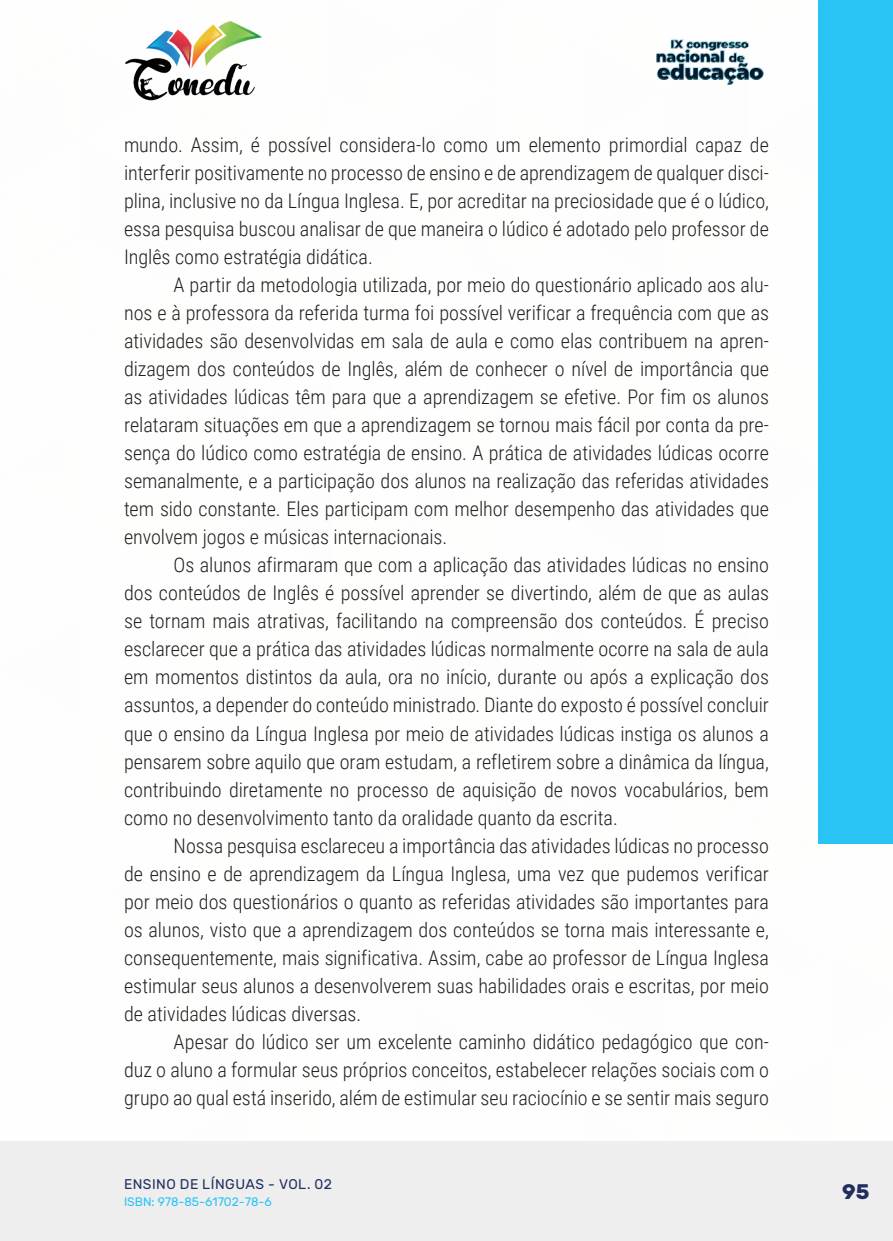
<style>
.page{position:relative;width:893px;height:1241px;background:#fff}
.page>*{position:absolute;margin:0;border:0;box-sizing:border-box;transform-origin:0 0}
.t1{font:700 21px "Rubik";color:#202d5e}
._9_CORPO{font:300 20.12px/28px "Roboto Condensed";color:#231f20;text-align:justify}
.t2{font:14px "Rubik";letter-spacing:.035em;color:#202d5e}
.t3{font:12.25px "Rubik";color:#29c4f3}
</style>
<div class="page">
<div style="left:0;top:1141px;width:893px;height:99px;background:#eeeeef"></div>
<div style="left:819px;top:0;width:74px;height:843px;background:#29c4f3"></div>
<img style="left:125px;top:20px;width:137px;height:81px">
<img style="left:656px;top:39px;width:108px;height:46px">
<p class="_9_CORPO" style="left:124px;top:130px;width:646px">mundo. Assim, é possíve l considera-lo como um elemento primordial capaz de interferir positivamente no processo de ensino e de aprendizagem de qualquer disci&shy;plina, inclusive no da Língua Inglesa. E, por acreditar na preciosidade que é o lúdico, essa pesquisa buscou analisar de que maneira o lúdico é adotado pelo professor de Inglês como estratégia didática.</p>
<p class="_9_CORPO" style="left:124px;top:270px;width:646px;text-indent:50px">A partir da metodologia utilizada, por meio do questionário aplicado aos alu&shy;nos e à professora da referida turma foi possível verificar a frequência com que as atividades são desenvolvidas em sala de aula e como elas contribuem na apren&shy;dizagem dos conteúdos de Inglês, além de conhecer o nível de importância que as atividades lúdicas têm para que a aprendizagem se efetive. Por fim os alunos relataram situações em que a aprendizagem se tornou mais fácil por conta da pre&shy;sença do lúdico como estratégia de ensino. A prática de atividades lúdicas ocorre semanalmente, e a participação dos alunos na realização das referidas atividades tem sido constante. Eles participam com melhor desempenho das atividades que envolvem jogos e músicas internacionais.</p>
<p class="_9_CORPO" style="left:124px;top:550px;width:646px;text-indent:50px">Os alunos afirmaram que com a aplicação das atividades lúdicas no ensino dos conteúdos de Inglês é possível aprender se divertindo, além de que as aulas se tornam mais atrativas, facilitando na compreensão dos conteúdos. É preciso esclarecer que a prática das atividades lúdicas normalmente ocorre na sala de aula em momentos distintos da aula, ora no início, durante ou após a explicação dos assuntos, a depender do conteúdo ministrado. Diante do exposto é possível concluir que o ensino da Língua Inglesa por meio de atividades lúdicas instiga os alunos a pensarem sobre aquilo que oram estudam, a refletirem sobre a dinâmica da língua, contribuindo diretamente no processo de aquisição de novos vocabulários, bem como no desenvolvimento tanto da oralidade quanto da escrita.</p>
<p class="_9_CORPO" style="left:124px;top:830px;width:646px;text-indent:50px">Nossa pesquisa esclareceu a importância das atividades lúdicas no processo de ensino e de aprendizagem da Língua Inglesa, uma vez que pudemos verificar por meio dos questionários o quanto as referidas atividades são importantes para os alunos, visto que a aprendizagem dos conteúdos se torna mais interessante e, consequentemente, mais significativa. Assim, cabe ao professor de Língua Inglesa estimular seus alunos a desenvolverem suas habilidades orais e escritas, por meio de atividades lúdicas diversas.</p>
<p class="_9_CORPO" style="left:124px;top:1026px;width:646px;text-indent:50px">Apesar do lúdico ser um excelente caminho didático pedagógico que con&shy;duz o aluno a formular seus próprios conceitos, estabelecer relações sociais com o grupo ao qual está inserido, além de estimular seu raciocínio e se sentir mais seguro</p>
<p class="t2" style="left:124px;top:1175px;width:209px">ENSINO DE LÍNGUAS - VOL. 02</p>
<p class="t3" style="left:124px;top:1194px;width:149px">ISBN: 978-85-61702-78-6</p>
<p class="t1" style="left:842px;top:1179px;width:29px">95</p>
</div>
